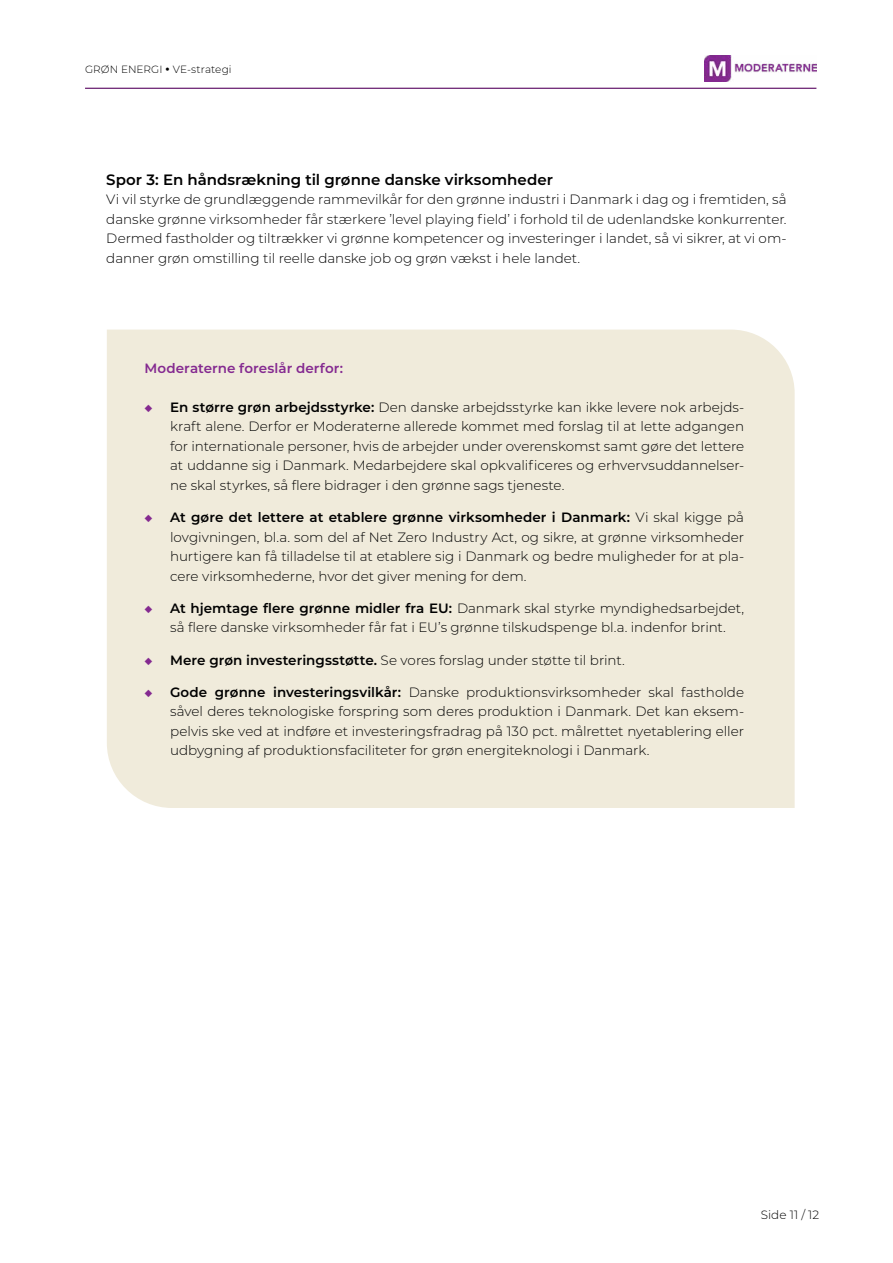
<style>
.page{position:relative;width:893px;height:1263px;background:#fff}
.page>*{position:absolute;margin:0;border:0;box-sizing:border-box;transform-origin:0 0}
.t1{font:600 15px "Montserrat";color:#000}
.t2{font:300 13.5px/19.5px "Montserrat";color:#000;text-align:justify}
.t3{font:600 13.5px "Montserrat";letter-spacing:.005em;color:#842990}
.t4{font:300 12px "Montserrat";letter-spacing:.005em;color:#000}
.t5{font:300 10.5px "Montserrat";letter-spacing:.005em;color:#000}
.s1{font-weight:600;color:#842990}
.s2{font-weight:600}
</style>
<div class="page">
<img style="left:704px;top:55px;width:112px;height:27px">
<hr style="left:85px;top:88px;width:731px;height:1px;background:#590761">
<div style="left:107px;top:330px;width:688px;height:478px;background:#f0ebdb"></div>
<p class="t5" style="left:85px;top:62px;width:148px">GRØN ENERGI • VE-strategi</p>
<p class="t1" style="left:106px;top:169px;width:448px">Spor 3: En håndsrækning til grønne danske virksomheder</p>
<p class="t2" style="left:106px;top:189px;width:682px">Vi vil styrke de grundlæggende rammevilkår for den grønne industri i Danmark i dag og i fremtiden, så danske grønne virksomheder får stærkere ’level playing field’ i forhold til de udenlandske konkurrenter.<br>Dermed fastholder og tiltrækker vi grønne kompetencer og investeringer i landet, så vi sikrer, at vi om&shy;danner grøn omstilling til reelle danske job og grøn vækst i hele landet.</p>
<p class="t3" style="left:145px;top:358px;width:200px">Moderaterne foreslår derfor:</p>
<p class="t2" style="left:170px;top:397px;width:576px;text-indent:-26px"><span class="s1">◆</span> <span class="s2">En større grøn arbejdsstyrke:</span> Den danske arbejdsstyrke kan ikke levere nok arbejds&shy;kraft alene. Derfor er Moderaterne allerede kommet med forslag til at lette adgangen for internationale personer, hvis de arbejder under overenskomst samt gøre det lettere at uddanne sig i Danmark. Medarbejdere skal opkvalificeres og erhvervsuddannelser&shy;ne skal styrkes, så flere bidrager i den grønne sags tjeneste.</p>
<p class="t2" style="left:170px;top:507px;width:576px;text-indent:-26px"><span class="s1">◆</span> <span class="s2">At gøre det lettere at etablere grønne virksomheder i Danmark:</span> Vi skal kigge på lovgivningen, bl.a. som del af Net Zero Industry Act, og sikre, at grønne virksomheder hurtigere kan få tilladelse til at etablere sig i Danmark og bedre muligheder for at pla&shy;cere virksomhederne, hvor det giver mening for dem.</p>
<p class="t2" style="left:145px;top:598px;width:601px;text-align:center"><span class="s1">◆</span> <span class="s2">At hjemtage flere grønne midler fra EU:</span> Danmark skal styrke myndighedsarbejdet, så flere danske virksomheder får fat i EU’s grønne tilskudspenge bl.a. indenfor brint.</p>
<p class="t2" style="left:145px;top:650px;width:482px"><span class="s1">◆</span> <span class="s2">Mere grøn investeringsstøtte.</span> Se vores forslag under støtte til brint.</p>
<p class="t2" style="left:170px;top:682px;width:576px;text-indent:-26px"><span class="s1">◆</span> <span class="s2">Gode grønne investeringsvilkår:</span> Danske produktionsvirksomheder skal fastholde såvel deres teknologiske forspring som deres produktion i Danmark. Det kan eksem&shy;pelvis ske ved at indføre et investeringsfradrag på 130 pct. målrettet nyetablering eller udbygning af produktionsfaciliteter for grøn energiteknologi i Danmark.</p>
<p class="t4" style="left:761px;top:1207px;width:60px">Side 11 / 12</p>
</div>
